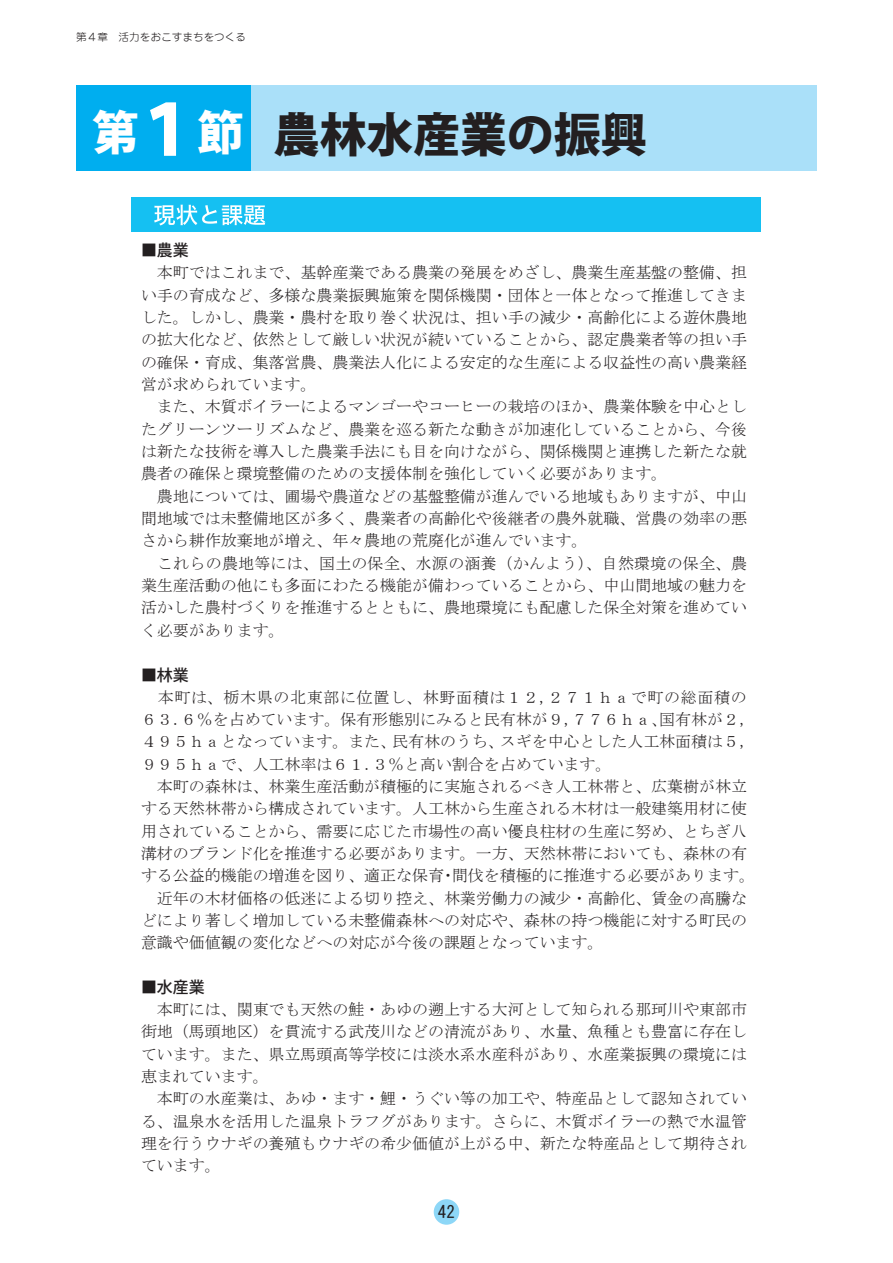
<style>
.page{position:relative;width:893px;height:1263px;background:#fff}
.page>*{position:absolute;margin:0;border:0;box-sizing:border-box;transform-origin:0 0}
.t1{font:800 46.8px "Koz Go Pro";color:#231f20}
.t2{font:800 46.8px "Koz Go Pro";color:#fff}
.t3{font:16.95px "MS Gothic";color:#231f20}
.t4{font:15.9px/22.4px "MS Mincho";color:#231f20}
.t5{font:500 15.9px "Koz Go Pro";color:#231f20}
.t6{font:10.65px "NIS R1 83 pv RKSJ H";color:#231f20}
.s1{font-size:70.2px;color:#fff}
</style>
<div class="page">
<div style="left:132px;top:198px;width:629px;height:34px;background:#15c0f2"></div>
<svg style="left:154px;top:205px;width:111px;height:20px"></svg>
<div style="left:434px;top:1199px;width:25px;height:26px;background:#8dd7f7;border-radius:50%"></div>
<div style="left:77px;top:85px;width:174px;height:85px;background:#00aeef"></div>
<div style="left:251px;top:85px;width:565px;height:85px;background:#aae0f9"></div>
<p class="t6" style="left:76px;top:31px;width:172px">第４章　活力をおこすまちをつくる</p>
<h1 class="t1" style="left:134px;top:104px;width:514px"><span class="s1">１</span> 農林水産業の振興</h1>
<h1 class="t2" style="left:92px;top:102px;width:153px">第 節</h1>
<p class="t5" style="left:141px;top:240px;width:49px">■農業</p>
<p class="t4" style="left:141px;top:261px;width:608px">　本町ではこれまで、基幹産業である農業の発展をめざし、農業生産基盤の整備、担い手の育成など、多様な農業振興施策を関係機関・団体と一体となって推進してきました。しかし、農業・農村を取り巻く状況は、担い手の減少・高齢化による遊休農地の拡大化など、依然として厳しい状況が続いていることから、認定農業者等の担い手の確保・育成、集落営農、農業法人化による安定的な生産による収益性の高い農業経営が求められています。<br>　また、木質ボイラーによるマンゴーやコーヒーの栽培のほか、農業体験を中心としたグリーンツーリズムなど、農業を巡る新たな動きが加速化していることから、今後は新たな技術を導入した農業手法にも目を向けながら、関係機関と連携した新たな就農者の確保と環境整備のための支援体制を強化していく必要があります。<br>　農地については、圃場や農道などの基盤整備が進んでいる地域もありますが、中山間地域では未整備地区が多く、農業者の高齢化や後継者の農外就職、営農の効率の悪さから耕作放棄地が増え、年々農地の荒廃化が進んでいます。<br>　これらの農地等には、国土の保全、水源の涵養（かんよう）、自然環境の保全、農業生産活動の他にも多面にわたる機能が備わっていることから、中山間地域の魅力を活かした農村づくりを推進するとともに、農地環境にも配慮した保全対策を進めていく必要があります。</p>
<p class="t5" style="left:141px;top:664px;width:49px">■林業</p>
<p class="t4" style="left:141px;top:686px;width:615px">　本町は、栃木県の北東部に位置し、林野面積は１２，２７１ｈａで町の総面積の６３．６％を占めています。保有形態別にみると民有林が９，７７６ｈａ、国有林が２，４９５ｈａとなっています。また、民有林のうち、スギを中心とした人工林面積は５，９９５ｈａで、人工林率は６１．３％と高い割合を占めています。<br>　本町の森林は、林業生産活動が積極的に実施されるべき人工林帯と、広葉樹が林立する天然林帯から構成されています。人工林から生産される木材は一般建築用材に使用されていることから、需要に応じた市場性の高い優良柱材の生産に努め、とちぎ八溝材のブランド化を推進する必要があります。一方、天然林帯においても、森林の有する公益的機能の増進を図り、適正な保育・間伐を積極的に推進する必要があります。　近年の木材価格の低迷による切り控え、林業労働力の減少・高齢化、賃金の高騰などにより著しく増加している未整備森林への対応や、森林の持つ機能に対する町民の意識や価値観の変化などへの対応が今後の課題となっています。</p>
<p class="t5" style="left:141px;top:977px;width:65px">■水産業</p>
<p class="t4" style="left:141px;top:998px;width:607px">　本町には、関東でも天然の鮭・あゆの遡上する大河として知られる那珂川や東部市街地（馬頭地区）を貫流する武茂川などの清流があり、水量、魚種とも豊富に存在しています。また、県立馬頭高等学校には淡水系水産科があり、水産業振興の環境には恵まれています。<br>　本町の水産業は、あゆ・ます・鯉・うぐい等の加工や、特産品として認知されている、温泉水を活用した温泉トラフグがあります。さらに、木質ボイラーの熱で水温管理を行うウナギの養殖もウナギの希少価値が上がる中、新たな特産品として期待されています。</p>
<p class="t3" style="left:438px;top:1203px;width:19px">42</p>
</div>
